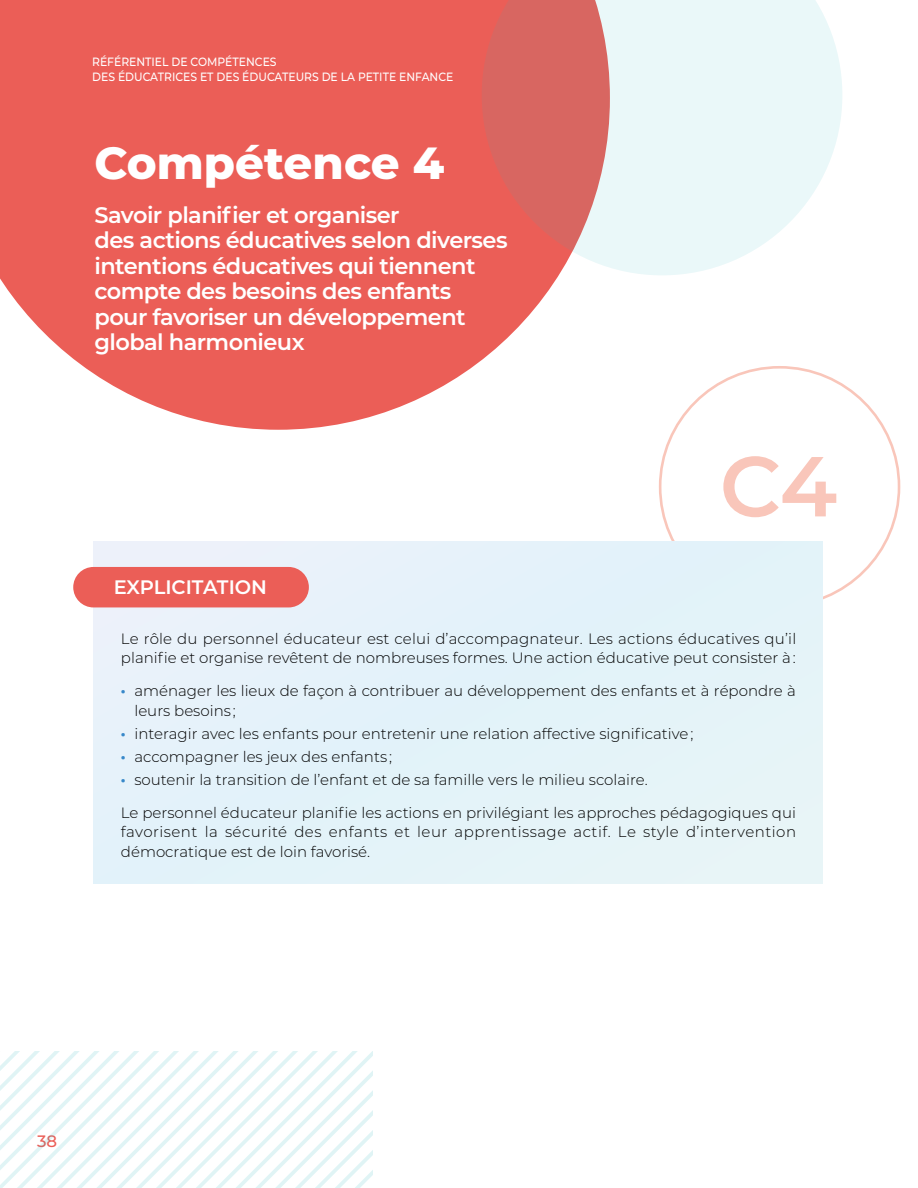
<style>
.page{position:relative;width:918px;height:1188px;background:#fff}
.page>*{position:absolute;margin:0;border:0;box-sizing:border-box;transform-origin:0 0}
.t1{font:600 84.75px "Montserrat";color:#f9c6ba}
.t2{font:800 45px "Montserrat";color:#fff}
.t3{font:600 22.5px/25.5px "Montserrat";letter-spacing:-.025em;color:#fff}
.t4{font:600 19.5px "Montserrat";color:#fff}
.t5{font:500 16.5px "Montserrat";color:#eb5e57}
.t6{font:300 15px/19.5px "Montserrat";color:#000}
.t7{font:500 12px/14.4px "Montserrat";color:#fff;scale:.9 1}
.s1{font-weight:800;color:#3788c9}
</style>
<div class="page">
<svg style="left:0;top:0;width:559px;height:430px;background:#ed706a"></svg>
<svg style="left:0;top:1051px;width:372px;height:137px"></svg>
<svg style="left:482px;top:0;width:360px;height:275px;background:#e6c3c1"></svg>
<div style="left:94px;top:542px;width:729px;height:342px;background:#e4f2f9"></div>
<div style="left:73px;top:567px;width:236px;height:40px;background:#eb5e57;border-radius:20px"></div>
<p class="t7" style="left:92px;top:54px;width:403px">RÉFÉRENTIEL DE COMPÉTENCES<br>DES ÉDUCATRICES ET DES ÉDUCATEURS DE LA PETITE ENFANCE</p>
<h2 class="t2" style="left:94px;top:130px;width:351px">Compétence 4</h2>
<h3 class="t3" style="left:94px;top:201px;width:415px">Savoir planifier et organiser<br>des actions éducatives selon diverses intentions éducatives qui tiennent compte des besoins des enfants pour favoriser un développement global harmonieux</h3>
<h3 class="t4" style="left:114px;top:573px;width:155px">EXPLICITATION</h3>
<h1 class="t1" style="left:720px;top:426px;width:119px">C4</h1>
<p class="t6" style="left:121px;top:628px;width:677px">Le rôle du personnel éducateur est celui d’accompagnateur. Les actions éducatives qu’il planifie et organise revêtent de nombreuses formes. Une action éducative peut consister à :</p>
<p class="t6" style="left:134px;top:681px;width:663px;text-indent:-14px"><span class="s1">·</span> aménager les lieux de façon à contribuer au développement des enfants et à répondre à leurs besoins ;</p>
<p class="t6" style="left:121px;top:722px;width:574px;line-height:23px"><span class="s1">·</span> interagir avec les enfants pour entretenir une relation affective significative ; <span class="s1">·</span> accompagner les jeux des enfants ;<br><span class="s1">·</span> soutenir la transition de l’enfant et de sa famille vers le milieu scolaire.</p>
<p class="t6" style="left:121px;top:802px;width:677px;text-align:justify">Le personnel éducateur planifie les actions en privilégiant les approches pédagogiques qui favorisent la sécurité des enfants et leur apprentissage actif. Le style d’intervention démocratique est de loin favorisé.</p>
<p class="t5" style="left:37px;top:1129px;width:22px">38</p>
</div>
